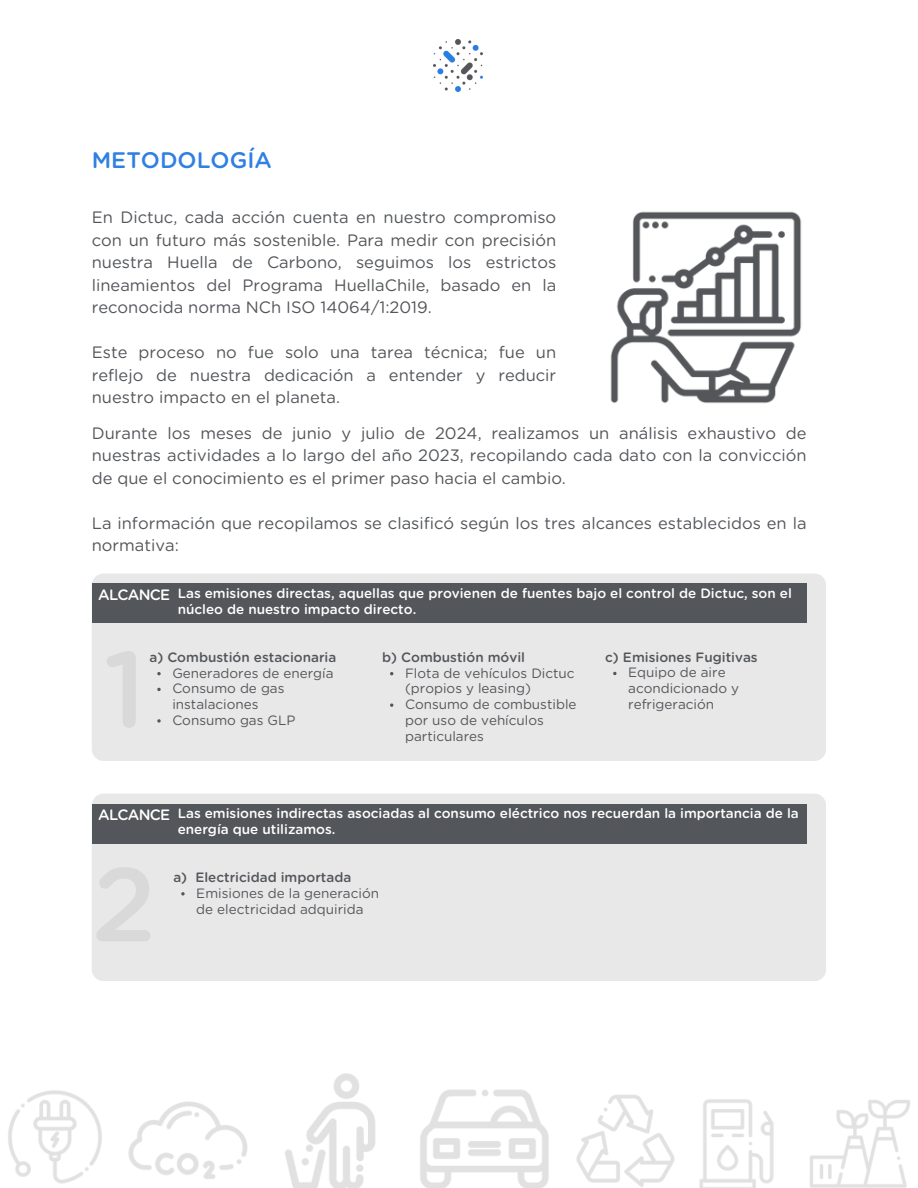
<style>
.page{position:relative;width:918px;height:1188px;background:#fff}
.page>*{position:absolute;margin:0;border:0;box-sizing:border-box;transform-origin:0 0}
.t1{font:500 22.5px "Gotham Rounded";color:#307fe2}
.t2{font:16.5px/22.5px "Gotham Rounded";color:#53565a;text-align:justify}
.t3{font:500 15px "Gotham Rounded";letter-spacing:-.05em;color:#fff}
.t4{font:13.5px/15.8px "Gotham Rounded";color:#53565a}
.t5{font:500 13.5px/15.8px "Gotham Rounded";color:#fff}
.t6{font:500 13.5px "Gotham Rounded";color:#53565a}
</style>
<div class="page">
<img style="left:8px;top:1090px;width:94px;height:94px">
<img style="left:128px;top:1101px;width:120px;height:78px">
<img style="left:285px;top:1073px;width:90px;height:115px">
<img style="left:420px;top:1089px;width:129px;height:99px">
<img style="left:576px;top:1094px;width:99px;height:93px">
<img style="left:699px;top:1099px;width:75px;height:89px">
<img style="left:810px;top:1100px;width:100px;height:88px">
<img style="left:434px;top:39px;width:49px;height:52px">
<img style="left:610px;top:211px;width:192px;height:193px">
<div style="left:92px;top:573px;width:734px;height:188px;background:#e8e8e8;border-radius:12px"></div>
<div style="left:92px;top:584px;width:715px;height:39px;background:#53565a"></div>
<svg style="left:157px;top:672px;width:4px;height:3px"></svg>
<svg style="left:157px;top:688px;width:4px;height:3px"></svg>
<svg style="left:157px;top:719px;width:4px;height:4px"></svg>
<svg style="left:390px;top:703px;width:3px;height:4px"></svg>
<svg style="left:613px;top:672px;width:4px;height:3px"></svg>
<div style="left:92px;top:794px;width:734px;height:187px;background:#e8e8e8;border-radius:12px"></div>
<div style="left:92px;top:804px;width:715px;height:39px;background:#53565a"></div>
<svg style="left:181px;top:892px;width:4px;height:4px"></svg>
<h3 class="t1" style="left:92px;top:150px;width:182px">METODOLOGÍA</h3>
<h3 class="t2" style="left:92px;top:207px;width:466px">En Dictuc, cada acción cuenta en nuestro compromiso con un futuro más sostenible. Para medir con precisión nuestra Huella de Carbono, seguimos los estrictos lineamientos del Programa HuellaChile, basado en la reconocida norma NCh ISO 14064/1:2019.</h3>
<h3 class="t2" style="left:92px;top:342px;width:466px">Este proceso no fue solo una tarea técnica; fue un reflejo de nuestra dedicación a entender y reducir nuestro impacto en el planeta.</h3>
<h3 class="t2" style="left:92px;top:423px;width:716px">Durante los meses de junio y julio de 2024, realizamos un análisis exhaustivo de nuestras actividades a lo largo del año 2023, recopilando cada dato con la convicción de que el conocimiento es el primer paso hacia el cambio.</h3>
<p class="t2" style="left:92px;top:513px;width:716px">La información que recopilamos se clasificó según los tres alcances establecidos en la normativa:</p>
<h2 class="t3" style="left:98px;top:588px;width:74px">ALCANCE</h2>
<p class="t5" style="left:178px;top:586px;width:616px">Las emisiones directas, aquellas que provienen de fuentes bajo el control de Dictuc, son el núcleo de nuestro impacto directo.</p>
<p class="t6" style="left:149px;top:651px;width:188px">a) Combustión estacionaria</p>
<p class="t4" style="left:172px;top:666px;width:163px">Generadores de energía</p>
<p class="t4" style="left:172px;top:681px;width:114px">Consumo de gas instalaciones</p>
<p class="t4" style="left:172px;top:713px;width:125px">Consumo gas GLP</p>
<p class="t6" style="left:382px;top:651px;width:144px">b) Combustión móvil</p>
<p class="t4" style="left:405px;top:666px;width:171px">Flota de vehículos Dictuc (propios y leasing)</p>
<p class="t4" style="left:405px;top:697px;width:173px">Consumo de combustible por uso de vehículos particulares</p>
<p class="t6" style="left:605px;top:651px;width:154px">c) Emisiones Fugitivas</p>
<p class="t4" style="left:628px;top:665px;width:112px">Equipo de aire acondicionado y refrigeración</p>
<p class="t3" style="left:98px;top:808px;width:74px">ALCANCE</p>
<h2 class="t5" style="left:178px;top:806px;width:623px">Las emisiones indirectas asociadas al consumo eléctrico nos recuerdan la importancia de la energía que utilizamos.</h2>
<p class="t6" style="left:173px;top:871px;width:180px">a) Electricidad importada</p>
<p class="t4" style="left:196px;top:886px;width:184px">Emisiones de la generación de electricidad adquirida</p>
</div>
